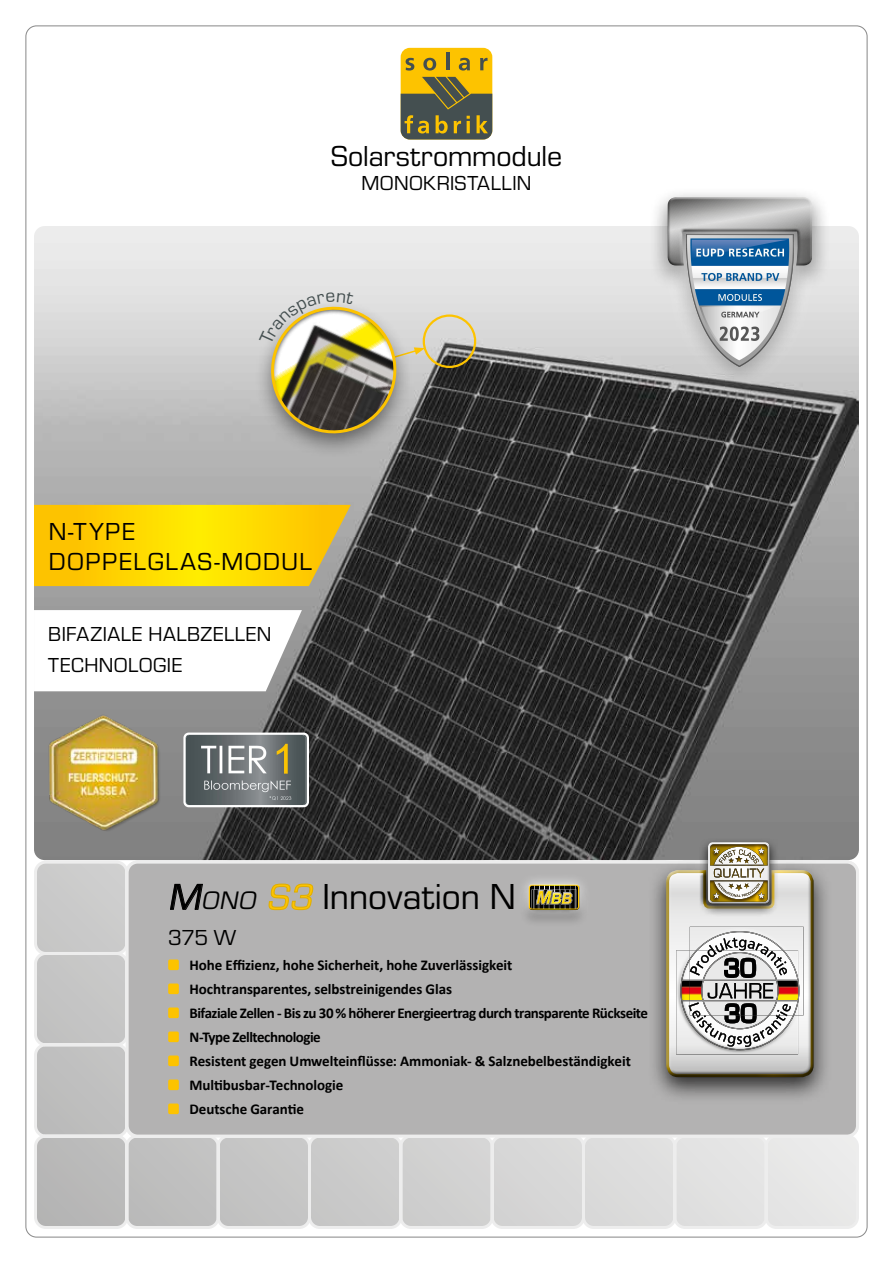
<style>
.page{position:relative;width:893px;height:1263px;background:#fff}
.page>*{position:absolute;margin:0;border:0;box-sizing:border-box;transform-origin:0 0}
.t1{font:37.5px "Eurostile";color:#000}
.t2{font:30px "Eurostile";letter-spacing:-.005em;color:#000}
.t3{font:25.5px/30.6px "Eurostile";letter-spacing:.06em;color:#000}
.t4{font:22.5px "Eurostile";color:#000}
.t5{font:21px/31.5px "Eurostile";letter-spacing:.02em;color:#000}
.t6{font:700 15px/24px "Calibri";letter-spacing:-.005em;color:#000}
.s1{font-style:italic}
.s2{font-style:italic;font-size:26.25px}
.s3{font-style:italic;color:#fdc300}
</style>
<div class="page">
<svg style="left:34px;top:860px;width:825px;height:369px;background:#d1d1d1"></svg>
<div style="left:127px;top:862px;width:730px;height:274px;background:#b3b2b2;border-radius:11px"></div>
<div style="left:126px;top:861px;width:733px;height:276px;border:3px solid #ededed;border-radius:11px"></div>
<div style="left:401px;top:48px;width:91px;height:91px;background:#fdc300;border-radius:9px"></div>
<hr style="left:446px;top:52px;width:3px;height:18px;background:#444f50">
<svg style="left:401px;top:58px;width:91px;height:81px"></svg>
<div style="left:168px;top:959px;width:11px;height:11px;background:#fdc300;border-radius:2px"></div>
<div style="left:168px;top:983px;width:11px;height:11px;background:#fdc300;border-radius:2px"></div>
<div style="left:168px;top:1007px;width:11px;height:11px;background:#fdc300;border-radius:2px"></div>
<div style="left:168px;top:1031px;width:11px;height:11px;background:#fdc300;border-radius:2px"></div>
<div style="left:168px;top:1055px;width:11px;height:11px;background:#fdc300;border-radius:2px"></div>
<div style="left:168px;top:1079px;width:11px;height:11px;background:#fdc300;border-radius:2px"></div>
<div style="left:168px;top:1103px;width:11px;height:11px;background:#fdc300;border-radius:2px"></div>
<img style="left:34px;top:226px;width:825px;height:634px">
<img style="left:45px;top:706px;width:119px;height:128px">
<div style="left:423px;top:314px;width:53px;height:54px;border:2px solid #fdc300;border-radius:50%"></div>
<div style="left:647px;top:860px;width:185px;height:244px;background:#000;opacity:.75"></div>
<div style="left:699px;top:837px;width:80px;height:80px;background:#7f7f7f"></div>
<svg style="left:666px;top:842px;width:149px;height:236px;background:#bdbab4"></svg>
<div style="left:707px;top:841px;width:63px;height:63px;background:#000;opacity:.75"></div>
<svg style="left:34px;top:505px;width:317px;height:81px;background:#f6d009"></svg>
<svg style="left:34px;top:610px;width:268px;height:81px"></svg>
<div style="left:520px;top:884px;width:69px;height:43px;background:#afaeae"></div>
<div style="left:517px;top:872px;width:74px;height:50px;background:#fff;opacity:.75"></div>
<div style="left:527px;top:883px;width:53px;height:25px;background:#fff;opacity:.75"></div>
<div style="left:527px;top:885px;width:53px;height:29px;background:#000;opacity:.75"></div>
<div style="left:254px;top:298px;width:159px;height:161px;background:#000;opacity:.5"></div>
<div style="left:649px;top:187px;width:182px;height:105px;background:#000;opacity:.5"></div>
<div style="left:656px;top:204px;width:168px;height:189px;background:#fff;opacity:.75"></div>
<svg style="left:668px;top:197px;width:144px;height:168px;background:#b7b7b7"></svg>
<div style="left:686px;top:235px;width:108px;height:139px;background:#fff;opacity:.75"></div>
<div style="left:696px;top:235px;width:98px;height:134px;background:#000;opacity:.75"></div>
<div style="left:183px;top:732px;width:126px;height:75px;border:2px solid #fff;border-radius:4px"></div>
<img style="left:686px;top:235px;width:107px;height:131px">
<img style="left:186px;top:735px;width:121px;height:69px">
<svg style="left:256px;top:286px;width:169px;height:168px;background:#aaa591"></svg>
<h2 class="t2" style="left:331px;top:136px;width:233px">Solarstrommodule</h2>
<h3 class="t5" style="left:361px;top:166px;width:171px">MONOKRISTALLIN</h3>
<h3 class="t3" style="left:49px;top:515px;width:265px">N-TYPE<br>DOPPELGLAS-MODUL</h3>
<h3 class="t5" style="left:48px;top:617px;width:225px">BIFAZIALE HALBZELLEN<br>TECHNOLOGIE</h3>
<h1 class="t1" style="left:168px;top:871px;width:349px"><span class="s1">M</span><span class="s2">ONO</span> <span class="s3">S3</span> Innovation N</h1>
<h3 class="t4" style="left:168px;top:922px;width:70px">375 W</h3>
<p class="t6" style="left:189px;top:953px;width:460px">Hohe Effizienz, hohe Sicherheit, hohe Zuverlässigkeit<br>Hochtransparentes, selbstreinigendes Glas<br>Bifaziale Zellen - Bis zu 30 % höherer Energieertrag durch transparente Rückseite N-Type Zelltechnologie<br>Resistent gegen Umwelteinflüsse: Ammoniak- &amp; Salznebelbeständigkeit Multibusbar-Technologie<br>Deutsche Garantie</p>
</div>
